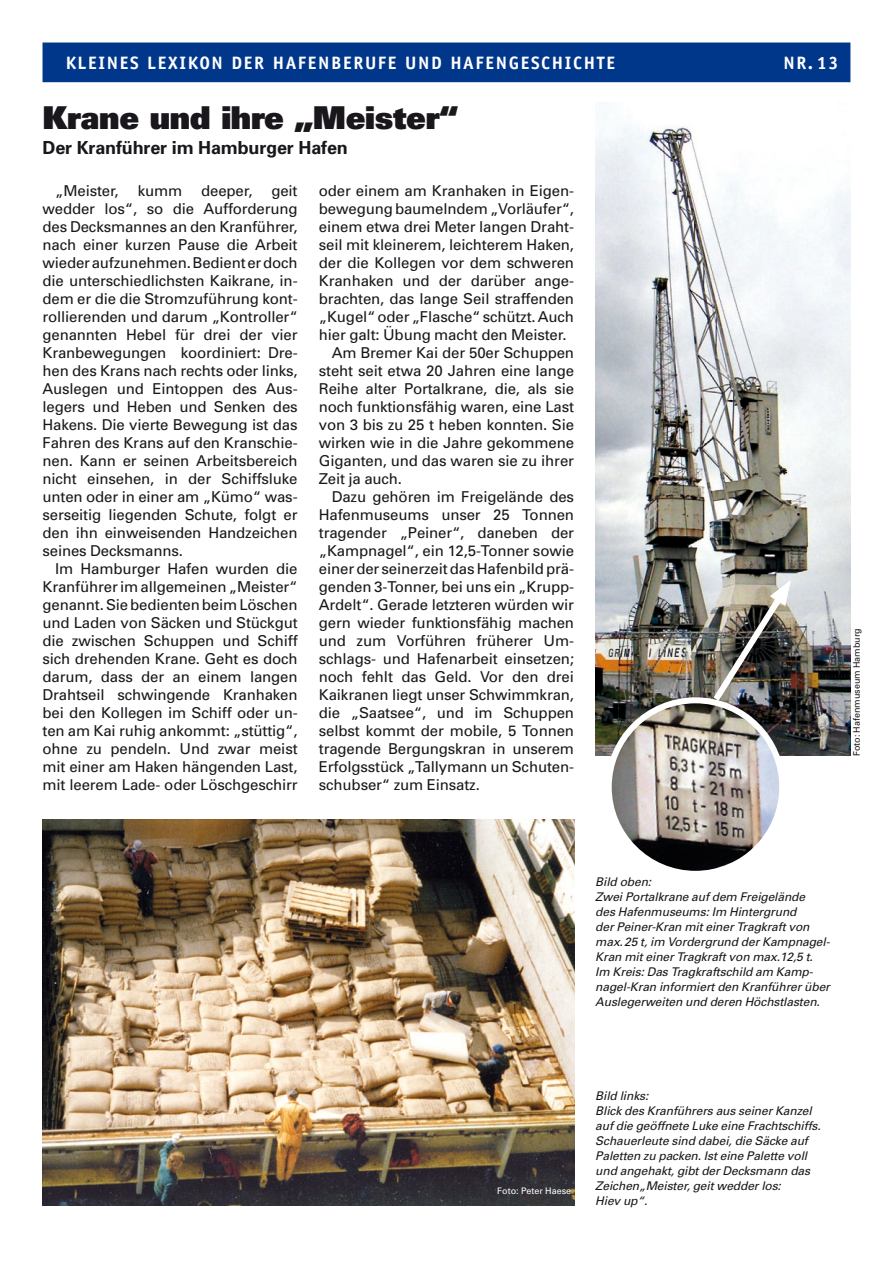
<style>
.page{position:relative;width:893px;height:1263px;background:#fff}
.page>*{position:absolute;margin:0;border:0;box-sizing:border-box;transform-origin:0 0}
.t1{font:900 31.5px "Univers";letter-spacing:-.01em;color:#1a171c}
.t2{font:700 18px "Officina Sans";letter-spacing:.09em;color:#fff}
.t3{font:700 18px "Univers";letter-spacing:-.01em;color:#1a171c}
.t4{font:15px/18px "Univers";letter-spacing:-.01em;color:#1a171c;text-align:justify}
.t5{font:italic 12px/15px "Univers";letter-spacing:-.01em;color:#1a171c}
.t6{font:9px "Univers";color:#1a171c}
.t7{font:9px "Univers";color:#fff}
</style>
<div class="page">
<div style="left:43px;top:43px;width:807px;height:38px;background:#00378b"></div>
<div style="left:43px;top:43px;width:807px;height:39px;border:2px solid #00378b"></div>
<img style="left:43px;top:820px;width:531px;height:386px">
<img style="left:595px;top:102px;width:255px;height:653px">
<img style="left:609px;top:700px;width:173px;height:170px">
<div style="left:606px;top:697px;width:179px;height:180px;border:6px solid #fff;border-radius:50%"></div>
<img style="left:708px;top:580px;width:83px;height:127px">
<p class="t2" style="left:66px;top:51px;width:551px">KLEINES LEXIKON DER HAFENBERUFE UND HAFENGESCHICHTE</p>
<p class="t2" style="left:783px;top:51px;width:57px">NR. 13</p>
<h1 class="t1" style="left:43px;top:97px;width:417px">Krane und ihre „Meister“</h1>
<p class="t3" style="left:43px;top:136px;width:307px">Der Kranführer im Hamburger Hafen</p>
<p class="t4" style="left:43px;top:182px;width:257px;text-indent:229px">geit wedder los“, so die Aufforderung des Decksmannes an den Kranführer, nach einer kurzen Pause die Arbeit wieder aufzunehmen. Bedient er doch die unterschiedlichsten Kaikrane, in&shy;dem er die die Stromzuführung kont&shy;rollierenden und darum „Kontroller“ genannten Hebel für drei der vier Kranbewegungen koordiniert: Dre&shy;hen des Krans nach rechts oder links, Auslegen und Eintoppen des Aus&shy;legers und Heben und Senken des Hakens. Die vierte Bewegung ist das Fahren des Krans auf den Kranschie&shy;nen. Kann er seinen Arbeitsbereich nicht einsehen, in der Schiffsluke unten oder in einer am „Kümo“ was&shy;serseitig liegenden Schute, folgt er den ihn einweisenden Handzeichen seines Decksmanns.</p>
<p class="t4" style="left:43px;top:560px;width:257px;text-indent:13px">Im Hamburger Hafen wurden die Kranführer im allgemeinen „Meister“ genannt. Sie bedienten beim Löschen und Laden von Säcken und Stückgut die zwischen Schuppen und Schiff sich drehenden Krane. Geht es doch darum, dass der an einem langen Drahtseil schwingende Kranhaken bei den Kollegen im Schiff oder un&shy;ten am Kai ruhig ankommt: „stüttig“, ohne zu pendeln. Und zwar meist mit einer am Haken hängenden Last, mit leerem Lade- oder Löschgeschirr</p>
<p class="t4" style="left:55px;top:182px;width:65px">„Meister,</p>
<p class="t4" style="left:138px;top:182px;width:46px">kumm</p>
<p class="t4" style="left:201px;top:182px;width:53px">deeper,</p>
<p class="t4" style="left:319px;top:182px;width:257px">oder einem am Kranhaken in Eigen-</p>
<p class="t4" style="left:319px;top:200px;width:257px">bewegung baumelndem „Vorläufer“,</p>
<p class="t4" style="left:319px;top:218px;width:257px">einem etwa drei Meter langen Draht-</p>
<p class="t4" style="left:319px;top:236px;width:257px">seil mit kleinerem, leichterem Haken,</p>
<p class="t4" style="left:319px;top:254px;width:257px">der die Kollegen vor dem schweren</p>
<p class="t4" style="left:319px;top:272px;width:257px">Kranhaken und der darüber ange-</p>
<p class="t4" style="left:319px;top:290px;width:257px">brachten, das lange Seil straffenden</p>
<p class="t4" style="left:319px;top:308px;width:257px">„Kugel“ oder „Flasche“ schützt. Auch</p>
<p class="t4" style="left:319px;top:326px;width:249px">hier galt: Übung macht den Meister.</p>
<p class="t4" style="left:332px;top:344px;width:244px">Am Bremer Kai der 50er Schuppen</p>
<p class="t4" style="left:319px;top:362px;width:257px">steht seit etwa 20 Jahren eine lange</p>
<p class="t4" style="left:319px;top:380px;width:257px">Reihe alter Portalkrane, die, als sie</p>
<p class="t4" style="left:319px;top:398px;width:257px">noch funktionsfähig waren, eine Last</p>
<p class="t4" style="left:319px;top:416px;width:257px">von 3 bis zu 25 t heben konnten. Sie</p>
<p class="t4" style="left:319px;top:434px;width:257px">wirken wie in die Jahre gekommene</p>
<p class="t4" style="left:319px;top:452px;width:257px">Giganten, und das waren sie zu ihrer</p>
<p class="t4" style="left:319px;top:470px;width:85px">Zeit ja auch.</p>
<p class="t4" style="left:332px;top:488px;width:244px">Dazu gehören im Freigelände des</p>
<p class="t4" style="left:319px;top:506px;width:257px">Hafenmuseums unser 25 Tonnen</p>
<p class="t4" style="left:319px;top:524px;width:257px">tragender „Peiner“, daneben der</p>
<p class="t4" style="left:319px;top:542px;width:257px">„Kampnagel“, ein 12,5-Tonner sowie</p>
<p class="t4" style="left:319px;top:560px;width:257px">einer der seinerzeit das Hafenbild prä-</p>
<p class="t4" style="left:319px;top:578px;width:257px">genden 3-Tonner, bei uns ein „Krupp-</p>
<p class="t4" style="left:319px;top:596px;width:257px">Ardelt“. Gerade letzteren würden wir</p>
<p class="t4" style="left:319px;top:614px;width:257px">gern wieder funktionsfähig machen</p>
<p class="t4" style="left:319px;top:632px;width:257px">und zum Vorführen früherer Um-</p>
<p class="t4" style="left:319px;top:650px;width:257px">schlags- und Hafenarbeit einsetzen;</p>
<p class="t4" style="left:319px;top:668px;width:257px">noch fehlt das Geld. Vor den drei</p>
<p class="t4" style="left:319px;top:686px;width:257px">Kaikranen liegt unser Schwimmkran,</p>
<p class="t4" style="left:319px;top:704px;width:257px">die „Saatsee“, und im Schuppen</p>
<p class="t4" style="left:319px;top:722px;width:257px">selbst kommt der mobile, 5 Tonnen</p>
<p class="t4" style="left:319px;top:740px;width:257px">tragende Bergungskran in unserem</p>
<p class="t4" style="left:319px;top:758px;width:257px">Erfolgsstück „Tallymann un Schuten-</p>
<p class="t4" style="left:319px;top:776px;width:163px">schubser“ zum Einsatz.</p>
<p class="t6" style="left:851px;top:756px;width:130px;rotate:-90deg">Foto: Hafenmuseum Hamburg</p>
<p class="t5" style="left:595px;top:874px;width:236px">Bild oben:<br>Zwei Portalkrane auf dem Freigelände<br>des Hafenmuseums: Im Hintergrund<br>der Peiner-Kran mit einer Tragkraft von max.25 t, im Vordergrund der Kampnagel-Kran mit einer Tragkraft von max.12,5 t.<br>Im Kreis: Das Tragkraftschild am Kamp&shy;nagel-Kran informiert den Kranführer über Auslegerweiten und deren Höchstlasten.</p>
<p class="t7" style="left:497px;top:1185px;width:76px">Foto: Peter Haese</p>
<p class="t5" style="left:595px;top:1088px;width:227px">Bild links:<br>Blick des Kranführers aus seiner Kanzel auf die geöffnete Luke eine Frachtschiffs.<br>Schauerleute sind dabei, die Säcke auf<br>Paletten zu packen. Ist eine Palette voll und angehakt, gibt der Decksmann das<br>Zeichen„Meister, geit wedder los:<br>Hiev up“.</p>
</div>
